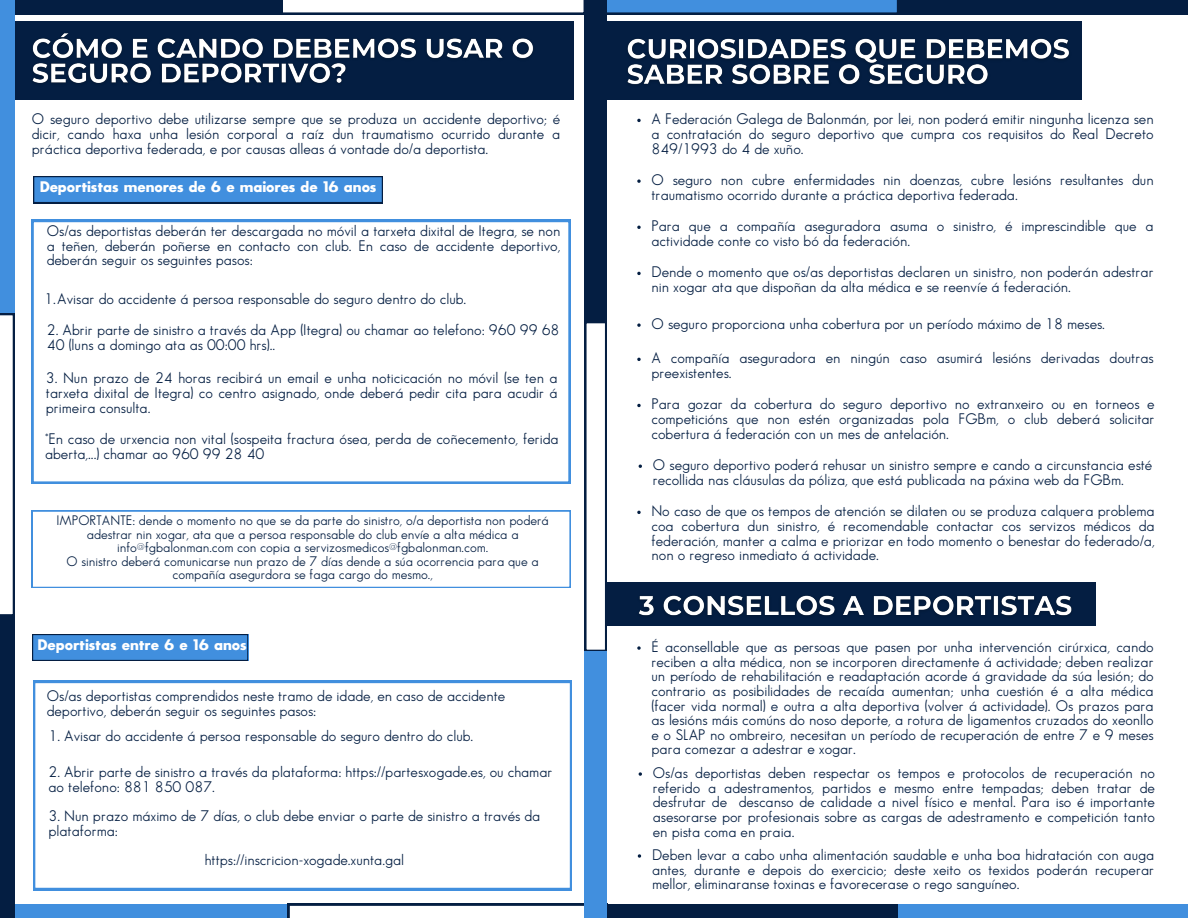
<style>
.page{position:relative;width:1188px;height:918px;background:#fff}
.page>*{position:absolute;margin:0;border:0;box-sizing:border-box;transform-origin:0 0}
.t1{font:15px/14.7px "Sans Serif Book FLF";color:#041e42}
.t2{font:15px "Sans Serif Bld FLF";color:#fff}
.t3{font:13.5px/13.5px "Sans Serif Book FLF";color:#041e42;text-align:center}
</style>
<div class="page">
<svg style="left:32px;top:220px;width:538px;height:263px"></svg>
<div style="left:0;top:21px;width:573px;height:79px;background:#041e42"></div>
<img style="left:32px;top:33px;width:501px;height:50px">
<svg style="left:32px;top:511px;width:539px;height:77px"></svg>
<svg style="left:33px;top:176px;width:350px;height:27px;background:#3b84cf"></svg>
<svg style="left:32px;top:634px;width:216px;height:27px;background:#3b84cf"></svg>
<svg style="left:33px;top:681px;width:539px;height:209px"></svg>
<div style="left:596px;top:21px;width:486px;height:79px;background:#041e42"></div>
<img style="left:627px;top:38px;width:442px;height:47px">
<svg style="left:637px;top:179px;width:4px;height:4px"></svg>
<svg style="left:637px;top:226px;width:4px;height:3px"></svg>
<svg style="left:637px;top:272px;width:4px;height:3px"></svg>
<svg style="left:637px;top:404px;width:4px;height:3px"></svg>
<svg style="left:637px;top:358px;width:4px;height:3px"></svg>
<svg style="left:637px;top:323px;width:4px;height:4px"></svg>
<svg style="left:637px;top:119px;width:4px;height:3px"></svg>
<svg style="left:637px;top:511px;width:4px;height:3px"></svg>
<div style="left:596px;top:583px;width:500px;height:43px;background:#041e42"></div>
<img style="left:639px;top:595px;width:433px;height:21px">
<svg style="left:637px;top:646px;width:4px;height:4px"></svg>
<svg style="left:639px;top:772px;width:3px;height:4px"></svg>
<svg style="left:638px;top:854px;width:3px;height:4px"></svg>
<div style="left:889px;top:904px;width:299px;height:14px;background:#418fde"></div>
<div style="left:891px;top:0;width:297px;height:15px;background:#041e42"></div>
<div style="left:596px;top:0;width:303px;height:15px;background:#041e42"></div>
<svg style="left:607px;top:0;width:290px;height:13px;background:#3e89d6"></svg>
<div style="left:0;top:904px;width:294px;height:14px;background:#418fde"></div>
<div style="left:0;top:616px;width:15px;height:302px;background:#041e42"></div>
<svg style="left:0;top:313px;width:15px;height:303px"></svg>
<div style="left:584px;top:0;width:23px;height:321px;background:#041e42"></div>
<div style="left:276px;top:0;width:310px;height:15px;background:#041e42"></div>
<svg style="left:283px;top:0;width:301px;height:13px;background:#f3f4f6"></svg>
<div style="left:0;top:0;width:283px;height:15px;background:#041e42"></div>
<div style="left:0;top:0;width:15px;height:313px;background:#418fde"></div>
<svg style="left:584px;top:321px;width:23px;height:330px"></svg>
<div style="left:594px;top:904px;width:303px;height:14px;background:#041e42"></div>
<svg style="left:288px;top:904px;width:296px;height:14px"></svg>
<div style="left:584px;top:651px;width:23px;height:267px;background:#418fde"></div>
<p class="t1" style="left:32px;top:113px;width:530px;text-align:justify">O seguro deportivo debe utilizarse sempre que se produza un accidente deportivo; é dicir, cando haxa unha lesión corporal a raíz dun traumatismo ocurrido durante a práctica deportiva federada, e por causas alleas á vontade do/a deportista.</p>
<h2 class="t2" style="left:40px;top:181px;width:338px">Deportistas menores de 6 e maiores de 16 anos</h2>
<h2 class="t1" style="left:47px;top:224px;width:515px;text-align:justify">Os/as deportistas deberán ter descargada no móvil a tarxeta dixital de Itegra, se non a teñen, deberán poñerse en contacto con club. En caso de accidente deportivo, deberán seguir os seguintes pasos:</h2>
<p class="t1" style="left:44px;top:292px;width:424px">1.Avisar do accidente á persoa responsable do seguro dentro do club.</p>
<p class="t1" style="left:47px;top:323px;width:514px">2. Abrir parte de sinistro a través da App (Itegra) ou chamar ao telefono: 960 99 68<br>40 (luns a domingo ata as 00:00 hrs)..</p>
<h2 class="t1" style="left:46px;top:372px;width:513px;text-align:justify">3. Nun prazo de 24 horas recibirá un email e unha noticicación no móvil (se ten a tarxeta dixital de Itegra) co centro asignado, onde deberá pedir cita para acudir á primeira consulta.</h2>
<h2 class="t1" style="left:45px;top:433px;width:515px">*En caso de urxencia non vital (sospeita fractura ósea, perda de coñecemento, ferida aberta,...) chamar ao 960 99 28 40</h2>
<p class="t3" style="left:57px;top:515px;width:494px">IMPORTANTE: dende o momento no que se da parte do sinistro, o/a deportista non poderá adestrar nin xogar, ata que a persoa responsable do club envíe a alta médica a info@fgbalonman.com con copia a servizosmedicos@fgbalonman.com.<br>O sinistro deberá comunicarse nun prazo de 7 días dende a súa ocorrencia para que a compañía asegurdora se faga cargo do mesmo.,</p>
<h2 class="t2" style="left:38px;top:639px;width:211px">Deportistas entre 6 e 16 anos</h2>
<h2 class="t1" style="left:47px;top:689px;width:460px">Os/as deportistas comprendidos neste tramo de idade, en caso de accidente deportivo, deberán seguir os seguintes pasos:</h2>
<h2 class="t1" style="left:49px;top:730px;width:426px">1. Avisar do accidente á persoa responsable do seguro dentro do club.</h2>
<p class="t1" style="left:49px;top:766px;width:505px">2. Abrir parte de sinistro a través da plataforma: https://partesxogade.es, ou chamar ao telefono: 881 850 087.</p>
<p class="t1" style="left:49px;top:809px;width:493px">3. Nun prazo máximo de 7 días, o club debe enviar o parte de sinistro a través da plataforma:</p>
<p class="t1" style="left:205px;top:853px;width:201px">https://inscricion-xogade.xunta.gal</p>
<p class="t1" style="left:652px;top:113px;width:504px;text-align:justify">A Federación Galega de Balonmán, por lei, non poderá emitir ningunha licenza sen a contratación do seguro deportivo que cumpra cos requisitos do Real Decreto 849/1993 do 4 de xuño.</p>
<p class="t1" style="left:652px;top:173px;width:504px">O seguro non cubre enfermidades nin doenzas, cubre lesións resultantes dun traumatismo ocorrido durante a práctica deportiva federada.</p>
<p class="t1" style="left:652px;top:220px;width:504px">Para que a compañía aseguradora asuma o sinistro, é imprescindible que a actividade conte co visto bó da federación.</p>
<p class="t1" style="left:652px;top:266px;width:504px">Dende o momento que os/as deportistas declaren un sinistro, non poderán adestrar nin xogar ata que dispoñan da alta médica e se reenvíe á federación.</p>
<p class="t1" style="left:652px;top:317px;width:455px">O seguro proporciona unha cobertura por un período máximo de 18 meses.</p>
<h2 class="t1" style="left:652px;top:352px;width:504px">A compañía aseguradora en ningún caso asumirá lesións derivadas doutras preexistentes.</h2>
<h2 class="t1" style="left:652px;top:398px;width:505px;text-align:justify">Para gozar da cobertura do seguro deportivo no extranxeiro ou en torneos e competicións que non estén organizadas pola FGBm, o club deberá solicitar cobertura á federación con un mes de antelación.</h2>
<h2 class="t1" style="left:653px;top:458px;width:501px">O seguro deportivo poderá rehusar un sinistro sempre e cando a circunstancia esté recollida nas cláusulas da póliza, que está publicada na páxina web da FGBm.</h2>
<h2 class="t1" style="left:652px;top:505px;width:505px;text-align:justify">No caso de que os tempos de atención se dilaten ou se produza calquera problema coa cobertura dun sinistro, é recomendable contactar cos servizos médicos da federación, manter a calma e priorizar en todo momento o benestar do federado/a, non o regreso inmediato á actividade.</h2>
<h2 class="t1" style="left:652px;top:640px;width:504px;text-align:justify">É aconsellable que as persoas que pasen por unha intervención cirúrxica, cando reciben a alta médica, non se incorporen directamente á actividade; deben realizar un período de rehabilitación e readaptación acorde á gravidade da súa lesión; do contrario as posibilidades de recaída aumentan; unha cuestión é a alta médica (facer vida normal) e outra a alta deportiva (volver á actividade). Os prazos para as lesións máis comúns do noso deporte, a rotura de ligamentos cruzados do xeonllo e o SLAP no ombreiro, necesitan un período de recuperación de entre 7 e 9 meses para comezar a adestrar e xogar.</h2>
<p class="t1" style="left:653px;top:766px;width:504px;text-align:justify">Os/as deportistas deben respectar os tempos e protocolos de recuperación no referido a adestramentos, partidos e mesmo entre tempadas; deben tratar de desfrutar de descanso de calidade a nivel físico e mental. Para iso é importante asesorarse por profesionais sobre as cargas de adestramento e competición tanto en pista coma en praia.</p>
<p class="t1" style="left:652px;top:848px;width:504px;text-align:justify">Deben levar a cabo unha alimentación saudable e unha boa hidratación con auga antes, durante e depois do exercicio; deste xeito os texidos poderán recuperar mellor, eliminaranse toxinas e favorecerase o rego sanguíneo.</p>
</div>
